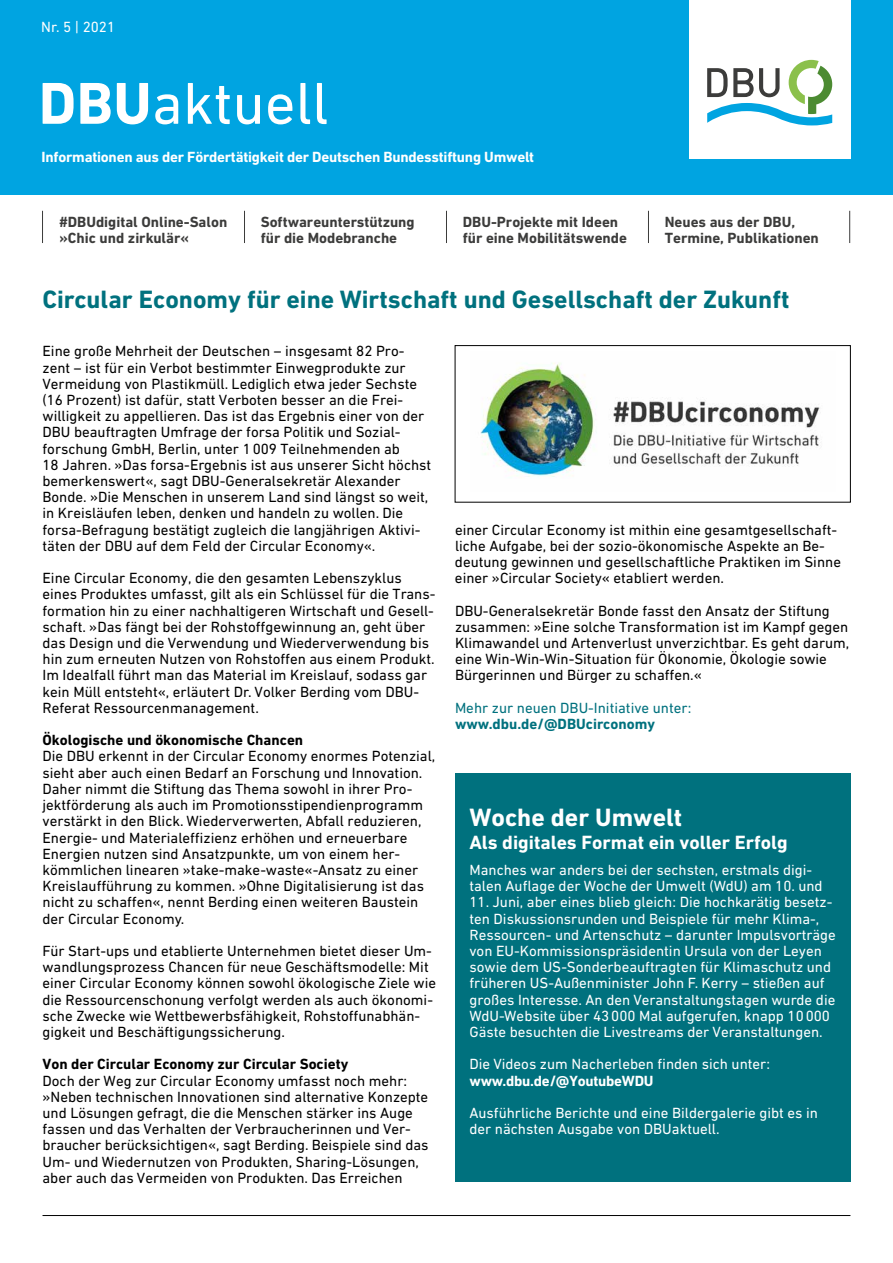
<style>
.page{position:relative;width:893px;height:1263px;background:#fff}
.page>*{position:absolute;margin:0;border:0;box-sizing:border-box;transform-origin:0 0}
.t1{font:60px "DIN Next W1 G";color:#fff}
.Überschrift_17pt_pet{font:700 25.5px "DIN Next W1 G";color:#00717e}
.Überschrift_17pt_wei{font:700 25.5px "DIN Next W1 G";color:#fff}
.Überschrift_17pt_wei-2{font:700 19.5px "DIN Next W1 G";color:#fff}
.Text_10pt_schwarz{font:15px/16.2px "DIN Next W1 G";color:#000}
.Text_10pt_weiss{font:15px/16.2px "DIN Next W1 G";color:#fff}
.t2{font:700 15px/16.2px "DIN Next W1 G";color:#3c3c3b}
.Überschrift_10pt_sch{font:700 15px "DIN Next W1 G";color:#000}
.Text_10pt_weiss-2{font:700 15px "DIN Next W1 G";letter-spacing:-.015em;color:#fff}
.Text_10pt_petrol{font:15px "DIN Next W1 G";color:#00717e}
.Weblink_10pt_petrol{font:700 15px "DIN Next W1 G";color:#00717e}
.s1{font-weight:700}
</style>
<div class="page">
<hr style="left:43px;top:1215px;width:807px;height:1px;background:#000">
<div style="left:455px;top:773px;width:395px;height:409px;background:#00717e"></div>
<img style="left:480px;top:363px;width:340px;height:114px">
<div style="left:455px;top:345px;width:395px;height:157px;border:1px solid #000"></div>
<hr style="left:244px;top:211px;width:1px;height:32px;background:#3c3c3b">
<hr style="left:446px;top:211px;width:1px;height:32px;background:#3c3c3b">
<hr style="left:648px;top:211px;width:1px;height:32px;background:#3c3c3b">
<hr style="left:42px;top:211px;width:1px;height:32px;background:#3c3c3b">
<hr style="left:849px;top:211px;width:1px;height:32px;background:#3c3c3b">
<div style="left:0;top:0;width:893px;height:194px;background:#00a4e1"></div>
<div style="left:689px;top:0;width:161px;height:159px;background:#fff"></div>
<svg style="left:707px;top:60px;width:125px;height:65px"></svg>
<p class="Text_10pt_weiss" style="left:41px;top:19px;width:75px">Nr. 5 | 2021</p>
<p class="t1" style="left:39px;top:69px;width:292px"><span class="s1">DBU</span>aktuell</p>
<p class="Text_10pt_weiss-2" style="left:41px;top:148px;width:494px">Informationen aus der Fördertätigkeit der Deutschen Bundesstiftung Umwelt</p>
<p class="t2" style="left:60px;top:214px;width:169px">#DBUdigital Online-Salon »Chic und zirkulär«</p>
<p class="t2" style="left:463px;top:214px;width:166px">DBU-Projekte mit Ideen für eine Mobilitätswende</p>
<p class="t2" style="left:261px;top:214px;width:155px">Softwareunterstützung für die Modebranche</p>
<p class="t2" style="left:665px;top:214px;width:156px">Neues aus der DBU,<br>Termine, Publikationen</p>
<p class="Überschrift_17pt_pet" style="left:43px;top:284px;width:748px">Circular Economy für eine Wirtschaft und Gesellschaft der Zukunft</p>
<p class="Text_10pt_schwarz" style="left:43px;top:343px;width:390px">Eine große Mehrheit der Deutschen – insgesamt 82 Pro&shy;zent – ist für ein Verbot bestimmter Einwegprodukte zur Vermeidung von Plastikmüll. Lediglich etwa jeder Sechste (16 Prozent) ist dafür, statt Verboten besser an die Frei&shy;willigkeit zu appellieren. Das ist das Ergebnis einer von der DBU beauftragten Umfrage der forsa Politik und Sozial&shy;forschung GmbH, Berlin, unter 1009 Teilnehmenden ab<br>18 Jahren. »Das forsa-Ergebnis ist aus unserer Sicht höchst bemerkenswert«, sagt DBU-Generalsekretär Alexander Bonde. »Die Menschen in unserem Land sind längst so weit, in Kreisläufen leben, denken und handeln zu wollen. Die forsa-Befragung bestätigt zugleich die langjährigen Aktivi&shy;täten der DBU auf dem Feld der Circular Economy«.</p>
<p class="Text_10pt_schwarz" style="left:43px;top:570px;width:394px">Eine Circular Economy, die den gesamten Lebenszyklus eines Produktes umfasst, gilt als ein Schlüssel für die Trans&shy;formation hin zu einer nachhaltigeren Wirtschaft und Gesell&shy;schaft. »Das fängt bei der Rohstoffgewinnung an, geht über das Design und die Verwendung und Wiederverwendung bis hin zum erneuten Nutzen von Rohstoffen aus einem Produkt.<br>Im Idealfall führt man das Material im Kreislauf, sodass gar kein Müll entsteht«, erläutert Dr. Volker Berding vom DBU-Referat Ressourcenmanagement.</p>
<h1 class="Überschrift_10pt_sch" style="left:43px;top:731px;width:262px">Ökologische und ökonomische Chancen</h1>
<p class="Text_10pt_schwarz" style="left:43px;top:748px;width:394px">Die DBU erkennt in der Circular Economy enormes Potenzial, sieht aber auch einen Bedarf an Forschung und Innovation.<br>Daher nimmt die Stiftung das Thema sowohl in ihrer Pro&shy;jektförderung als auch im Promotionsstipendienprogramm verstärkt in den Blick. Wiederverwerten, Abfall reduzieren, Energie- und Materialeffizienz erhöhen und erneuerbare Energien nutzen sind Ansatzpunkte, um von einem her&shy;kömmlichen linearen »take-make-waste«-Ansatz zu einer Kreislaufführung zu kommen. »Ohne Digitalisierung ist das nicht zu schaffen«, nennt Berding einen weiteren Baustein der Circular Economy.</p>
<p class="Text_10pt_schwarz" style="left:43px;top:942px;width:395px">Für Start-ups und etablierte Unternehmen bietet dieser Um&shy;wandlungsprozess Chancen für neue Geschäftsmodelle: Mit einer Circular Economy können sowohl ökologische Ziele wie die Ressourcenschonung verfolgt werden als auch ökonomi&shy;sche Zwecke wie Wettbewerbsfähigkeit, Rohstoffunabhän&shy;gigkeit und Beschäftigungssicherung.</p>
<h1 class="Überschrift_10pt_sch" style="left:43px;top:1055px;width:307px">Von der Circular Economy zur Circular Society</h1>
<p class="Text_10pt_schwarz" style="left:43px;top:1072px;width:388px">Doch der Weg zur Circular Economy umfasst noch mehr: »Neben technischen Innovationen sind alternative Konzepte und Lösungen gefragt, die die Menschen stärker ins Auge fassen und das Verhalten der Verbraucherinnen und Ver&shy;braucher berücksichtigen«, sagt Berding. Beispiele sind das Um- und Wiedernutzen von Produkten, Sharing-Lösungen, aber auch das Vermeiden von Produkten. Das Erreichen</p>
<p class="Text_10pt_schwarz" style="left:455px;top:521px;width:388px">einer Circular Economy ist mithin eine gesamtgesellschaft&shy;liche Aufgabe, bei der sozio-ökonomische Aspekte an Be&shy;deutung gewinnen und gesellschaftliche Praktiken im Sinne einer »Circular Society« etabliert werden.</p>
<p class="Text_10pt_schwarz" style="left:455px;top:602px;width:396px">DBU-Generalsekretär Bonde fasst den Ansatz der Stiftung zusammen: »Eine solche Transformation ist im Kampf gegen Klimawandel und Artenverlust unverzichtbar. Es geht darum, eine Win-Win-Win-Situation für Ökonomie, Ökologie sowie Bürgerinnen und Bürger zu schaffen.«</p>
<p class="Text_10pt_petrol" style="left:455px;top:699px;width:238px">Mehr zur neuen DBU-Initiative unter:</p>
<h1 class="Weblink_10pt_petrol" style="left:455px;top:715px;width:201px">www.dbu.de/@DBUcirconomy</h1>
<p class="Überschrift_17pt_wei" style="left:469px;top:803px;width:214px">Woche der Umwelt</p>
<p class="Überschrift_17pt_wei-2" style="left:469px;top:831px;width:320px">Als digitales Format ein voller Erfolg</p>
<p class="Text_10pt_weiss" style="left:469px;top:861px;width:355px">Manches war anders bei der sechsten, erstmals digi&shy;talen Auflage der Woche der Umwelt (WdU) am 10. und</p>
<p class="Text_10pt_weiss" style="left:469px;top:894px;width:368px">11. Juni, aber eines blieb gleich: Die hochkarätig besetz&shy;ten Diskussionsrunden und Beispiele für mehr Klima-, Ressourcen- und Artenschutz – darunter Impulsvorträge von EU-Kommissionspräsidentin Ursula von der Leyen sowie dem US-Sonderbeauftragten für Klimaschutz und früheren US-Außenminister John F. Kerry – stießen auf großes Interesse. An den Veranstaltungstagen wurde die WdU-Website über 43000 Mal aufgerufen, knapp 10000<br>Gäste besuchten die Livestreams der Veranstaltungen.</p>
<p class="Text_10pt_weiss" style="left:469px;top:1056px;width:302px">Die Videos zum Nacherleben finden sich unter: <span class="s1">www.dbu.de/@YoutubeWDU</span></p>
<p class="Text_10pt_weiss" style="left:469px;top:1104px;width:350px">Ausführliche Berichte und eine Bildergalerie gibt es in der nächsten Ausgabe von DBUaktuell.</p>
</div>
